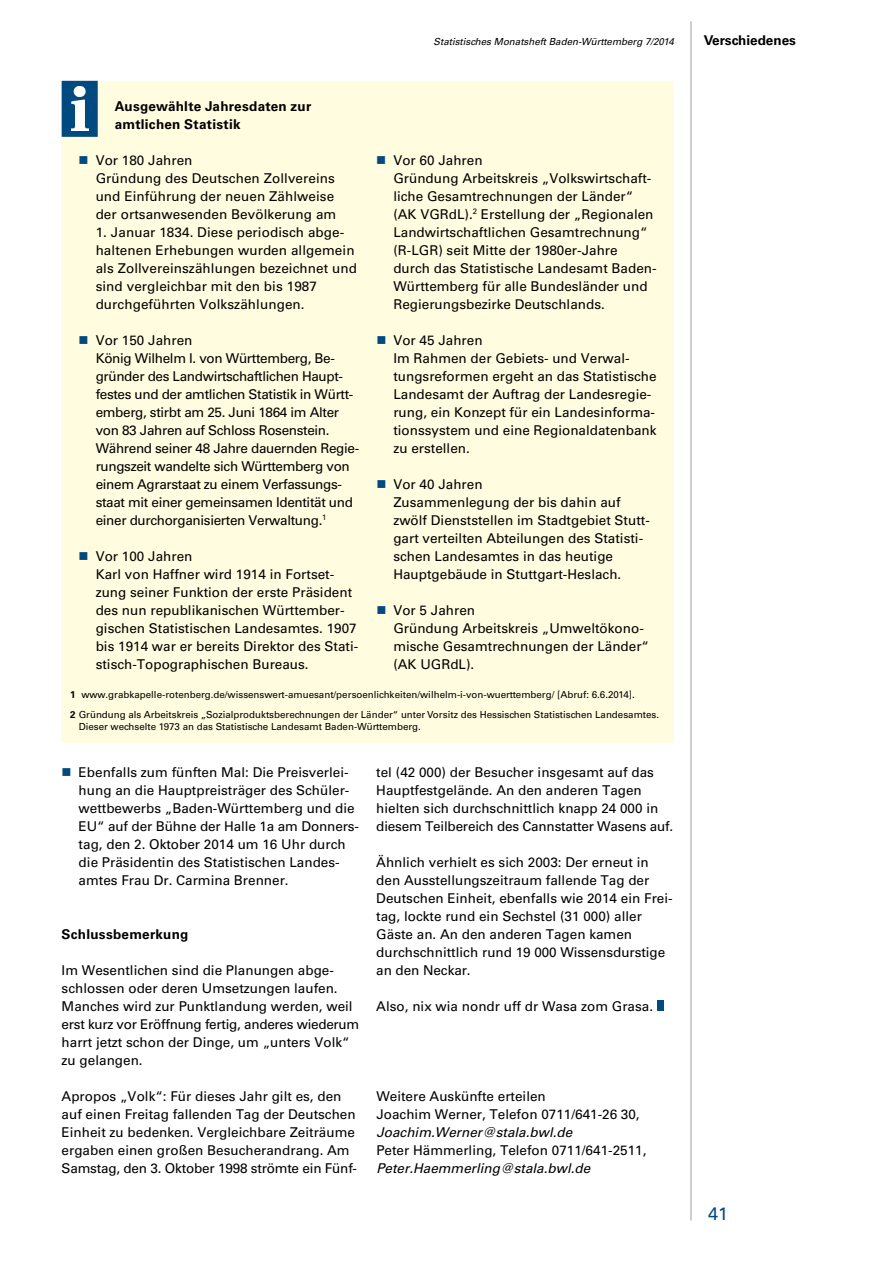
<style>
.page{position:relative;width:893px;height:1263px;background:#fff}
.page>*{position:absolute;margin:0;border:0;box-sizing:border-box;transform-origin:0 0}
.t1{font:18px "Univers";color:#004a7f}
.t2{font:13.5px/18px "Univers";color:#000}
.t3{font:13.5px/18px "Univers";letter-spacing:-.025em;color:#000}
.t4{font:700 13.5px/18px "Univers";letter-spacing:.015em;color:#000}
.t5{font:italic 13.5px "Univers";color:#000}
.t6{font:9.75px/20.2px "Univers";color:#000}
.t7{font:italic 9.75px "Univers";color:#000}
.s1{font-weight:700}
</style>
<div class="page">
<hr style="left:691px;top:21px;width:1px;height:1199px;background:#9c9e9f">
<div style="left:62px;top:81px;width:612px;height:660px;background:#fffcdf"></div>
<div style="left:62px;top:81px;width:36px;height:56px;background:#004a7f;border:2px solid #004a7f"></div>
<img style="left:71px;top:86px;width:17px;height:44px">
<div style="left:62px;top:675px;width:612px;height:68px;background:#fffcdf"></div>
<div style="left:657px;top:1001px;width:6px;height:10px;background:#004a7f"></div>
<p class="t7" style="left:434px;top:35px;width:242px">Statistisches Monatsheft Baden-Württemberg 7/2014</p>
<p class="t4" style="left:704px;top:31px;width:94px">Verschiedenes</p>
<p class="t4" style="left:115px;top:97px;width:198px">Ausgewählte Jahresdaten zur amtlichen Statistik</p>
<p class="t2" style="left:96px;top:151px;width:242px">Vor 180 Jahren<br>Gründung des Deutschen Zollvereins und Einführung der neuen Zählweise der ortsanwesenden Bevölkerung am</p>
<p class="t2" style="left:96px;top:223px;width:263px">1. Januar 1834. Diese periodisch abge&shy;haltenen Erhebungen wurden allgemein als Zollvereinszählungen bezeichnet und sind vergleichbar mit den bis 1987 durchgeführten Volkszählungen.</p>
<p class="t3" style="left:96px;top:331px;width:265px">Vor 150 Jahren<br>König Wilhelm I. von Württemberg, Be&shy;gründer des Landwirtschaftlichen Haupt&shy;festes und der amtlichen Statistik in Württ&shy;emberg, stirbt am 25. Juni 1864 im Alter von 83 Jahren auf Schloss Rosenstein.<br>Während seiner 48 Jahre dauernden Regie&shy;rungszeit wandelte sich Württemberg von einem Agrarstaat zu einem Verfassungs&shy;staat mit einer gemeinsamen Identität und einer durchorganisierten Verwaltung.<sup>1</sup></p>
<p class="t2" style="left:96px;top:547px;width:264px">Vor 100 Jahren<br>Karl von Haffner wird 1914 in Fortset&shy;zung seiner Funktion der erste Präsident des nun republikanischen Württember&shy;gischen Statistischen Landesamtes. 1907 bis 1914 war er bereits Direktor des Stati&shy;stisch-Topographischen Bureaus.</p>
<p class="t2" style="left:393px;top:151px;width:264px">Vor 60 Jahren<br>Gründung Arbeitskreis „Volkswirtschaft&shy;liche Gesamtrechnungen der Länder“ (AK VGRdL).<sup>2</sup> Erstellung der „Regionalen Landwirtschaftlichen Gesamtrechnung“ (R-LGR) seit Mitte der 1980er-Jahre durch das Statistische Landesamt Baden-Württemberg für alle Bundesländer und Regierungsbezirke Deutschlands.</p>
<p class="t2" style="left:393px;top:331px;width:265px">Vor 45 Jahren<br>Im Rahmen der Gebiets- und Verwal&shy;tungsreformen ergeht an das Statistische<br>Landesamt der Auftrag der Landesregie&shy;rung, ein Konzept für ein Landesinforma&shy;tionssystem und eine Regionaldatenbank zu erstellen.</p>
<p class="t2" style="left:393px;top:475px;width:258px">Vor 40 Jahren<br>Zusammenlegung der bis dahin auf zwölf Dienststellen im Stadtgebiet Stutt&shy;gart verteilten Abteilungen des Statisti&shy;schen Landesamtes in das heutige Hauptgebäude in Stuttgart-Heslach.</p>
<p class="t2" style="left:393px;top:601px;width:257px">Vor 5 Jahren<br>Gründung Arbeitskreis „Umweltökono&shy;mische Gesamtrechnungen der Länder“ (AK UGRdL).</p>
<p class="t6" style="left:70px;top:685px;width:590px"><span class="s1">1</span> www.grabkapelle-rotenberg.de/wissenswert-amuesant/persoenlichkeiten/wilhelm-i-von-wuerttemberg/ [Abruf: 6.6.2014].<br><span class="s1">2</span> Gründung als Arbeitskreis „Sozialproduktsberechnungen der Länder“ unter Vorsitz des Hessischen Statistischen Landesamtes.</p>
<p class="t6" style="left:79px;top:716px;width:344px">Dieser wechselte 1973 an das Statistische Landesamt Baden-Württemberg.</p>
<p class="t2" style="left:79px;top:763px;width:282px">Ebenfalls zum fünften Mal: Die Preisverlei&shy;hung an die Hauptpreisträger des Schüler&shy;wettbewerbs „Baden-Württemberg und die EU“ auf der Bühne der Halle 1a am Donners&shy;tag, den 2. Oktober 2014 um 16 Uhr durch die Präsidentin des Statistischen Landes&shy;amtes Frau Dr. Carmina Brenner.</p>
<p class="t2" style="left:376px;top:763px;width:298px">tel (42 000) der Besucher insgesamt auf das Hauptfestgelände. An den anderen Tagen hielten sich durchschnittlich knapp 24 000 in diesem Teilbereich des Cannstatter Wasens auf.</p>
<p class="t2" style="left:376px;top:853px;width:298px">Ähnlich verhielt es sich 2003: Der erneut in den Ausstellungszeitraum fallende Tag der Deutschen Einheit, ebenfalls wie 2014 ein Frei&shy;tag, lockte rund ein Sechstel (31 000) aller Gäste an. An den anderen Tagen kamen durchschnittlich rund 19 000 Wissensdurstige an den Neckar.</p>
<p class="t2" style="left:376px;top:997px;width:278px">Also, nix wia nondr uff dr Wasa zom Grasa.</p>
<p class="t4" style="left:62px;top:925px;width:128px">Schlussbemerkung</p>
<p class="t2" style="left:62px;top:961px;width:299px">Im Wesentlichen sind die Planungen abge&shy;schlossen oder deren Umsetzungen laufen.<br>Manches wird zur Punktlandung werden, weil erst kurz vor Eröffnung fertig, anderes wiederum harrt jetzt schon der Dinge, um „unters Volk“ zu gelangen.</p>
<p class="t2" style="left:62px;top:1087px;width:297px">Apropos „Volk“: Für dieses Jahr gilt es, den auf einen Freitag fallenden Tag der Deutschen Einheit zu bedenken. Vergleichbare Zeiträume ergaben einen großen Besucherandrang. Am Samstag, den 3. Oktober 1998 strömte ein Fünf-</p>
<p class="t2" style="left:376px;top:1087px;width:265px">Weitere Auskünfte erteilen<br>Joachim Werner, Telefon 0711/641-26 30,</p>
<p class="t5" style="left:376px;top:1124px;width:197px">Joachim.Werner@stala.bwl.de</p>
<p class="t2" style="left:376px;top:1141px;width:272px">Peter Hämmerling, Telefon 0711/641-2511,</p>
<p class="t5" style="left:376px;top:1160px;width:215px">Peter.Haemmerling@stala.bwl.de</p>
<h1 class="t1" style="left:708px;top:1203px;width:22px">41</h1>
</div>
